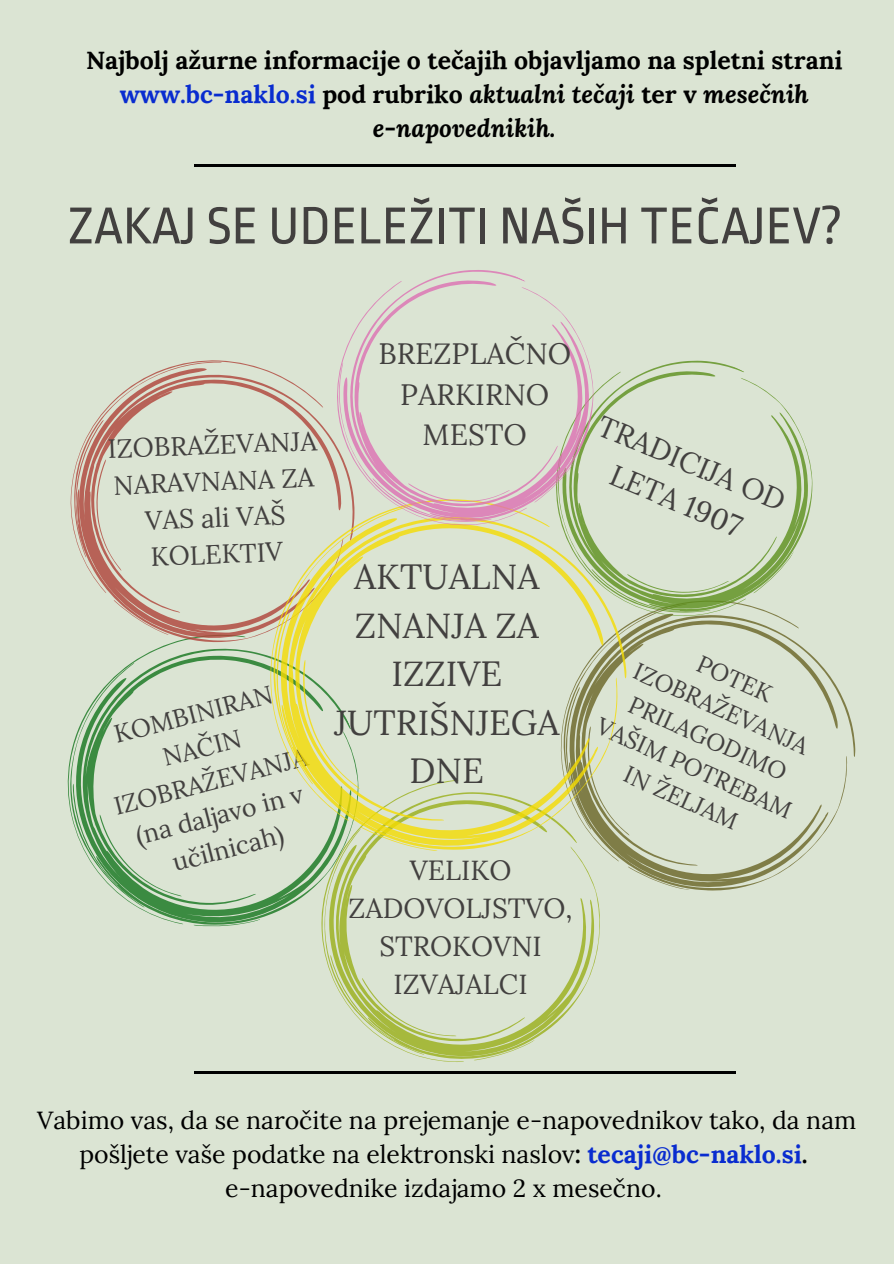
<style>
.page{position:relative;width:894px;height:1264px;background:#fff}
.page>*{position:absolute;margin:0;border:0;box-sizing:border-box;transform-origin:0 0}
.t1{font:54.6px "Ropa Sans";color:#42403f}
.t2{font:34.95px/48.3px "Lora";color:#42403f;text-align:center}
.t3{font:29.4px/40.5px "Lora";color:#42403f;text-align:center}
.t4{font:27.75px/38.1px "Lora";color:#42403f;text-align:center}
.t5{font:26.55px/36.5px "Lora";color:#42403f;text-align:center}
.t6{font:25.2px/34.7px "Lora";color:#42403f;text-align:center}
.t7{font:24.75px/33.8px "Lora";color:#000;text-align:center}
.t8{font:700 24.75px/33.8px "Lora";color:#000;text-align:center}
.t9{font:24px/32.5px "Lora";color:#42403f;text-align:center}
.s1{color:#092ccf}
.s2{font-style:italic}
.s3{font-weight:700}
.s4{font-weight:700;color:#092ccf}
</style>
<div class="page">
<div style="left:0;top:0;width:893px;height:1263px;background:#dbe4d3"></div>
<svg style="left:67px;top:681px;width:198px;height:246px"></svg>
<svg style="left:270px;top:853px;width:50px;height:62px"></svg>
<svg style="left:320px;top:851px;width:331px;height:223px"></svg>
<hr style="left:194px;top:164px;width:541px;height:2px;background:#000">
<hr style="left:194px;top:1071px;width:541px;height:2px;background:#000">
<svg style="left:800px;top:657px;width:56px;height:100px"></svg>
<svg style="left:555px;top:686px;width:296px;height:212px"></svg>
<svg style="left:679px;top:360px;width:135px;height:297px"></svg>
<svg style="left:222px;top:360px;width:51px;height:39px"></svg>
<svg style="left:100px;top:360px;width:122px;height:56px"></svg>
<svg style="left:70px;top:416px;width:200px;height:256px"></svg>
<svg style="left:273px;top:362px;width:470px;height:489px"></svg>
<svg style="left:367px;top:270px;width:267px;height:296px"></svg>
<p class="t8" style="left:86px;top:43px;width:757px">Najbolj ažurne informacije o tečajih objavljamo na spletni strani <span class="s1">www.bc-naklo.si</span> pod rubriko <span class="s2">aktualni tečaji</span> ter v <span class="s2">mesečnih e-napovednikih.</span></p>
<p class="t1" style="left:68px;top:197px;width:776px">ZAKAJ SE UDELEŽITI NAŠIH TEČAJEV?</p>
<h4 class="t5" style="left:107px;top:430px;width:211px;rotate:-2deg">IZOBRAŽEVANJA<br>NARAVNANA ZA<br>VAS ali VAŠ<br>KOLEKTIV</h4>
<h6 class="t6" style="left:92px;top:723px;width:200px;rotate:-15deg">KOMBINIRAN<br>NAČIN<br>IZOBRAŽEVANJA (na daljavo in v učilnicah)</h6>
<p class="t3" style="left:378px;top:333px;width:194px">BREZPLAČNO<br>PARKIRNO<br>MESTO</p>
<p class="t2" style="left:334px;top:552px;width:227px">AKTUALNA<br>ZNANJA ZA<br>IZZIVE<br>JUTRIŠNJEGA<br>DNE</p>
<h2 class="t4" style="left:348px;top:850px;width:225px">VELIKO<br>ZADOVOLJSTVO,<br>STROKOVNI<br>IZVAJALCI</h2>
<h3 class="t3" style="left:607px;top:405px;width:202px;rotate:23deg">TRADICIJA OD<br>LETA 1907</h3>
<h3 class="t9" style="left:644px;top:620px;width:213px;rotate:24deg">POTEK<br>IZOBRAŽEVANJA<br>PRILAGODIMO<br>VAŠIM POTREBAM<br>IN ŽELJAM</h3>
<h1 class="t7" style="left:37px;top:1103px;width:820px">Vabimo vas, da se naročite na prejemanje e-napovednikov tako, da nam pošljete vaše podatke na elektronski naslov<span class="s3">:</span> <span class="s4">tecaji@bc-naklo.si</span><span class="s3">.</span></h1>
<p class="t7" style="left:225px;top:1170px;width:438px">e-napovednike izdajamo 2 x mesečno.</p>
</div>
